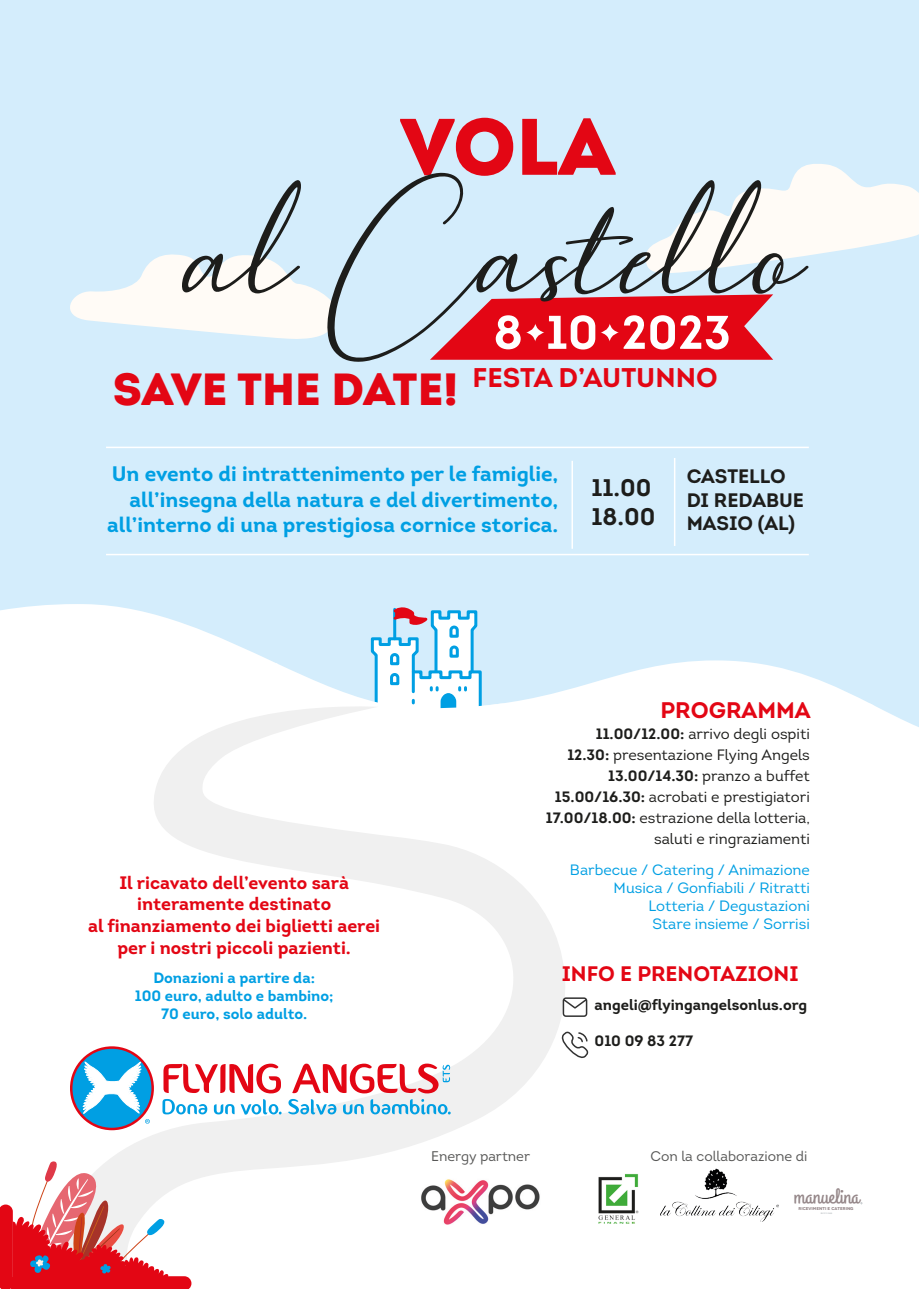
<style>
.page{position:relative;width:919px;height:1289px;background:#fff}
.page>*{position:absolute;margin:0;border:0;box-sizing:border-box;transform-origin:0 0}
.t1{font:119.85px "Hearth Stone";color:#1d1d1b}
.t2{font:900 79.8px "Intro";color:#e30614}
.t3{font:900 45px "Intro";letter-spacing:-.005em;color:#e30614}
.t4{font:700 27px "Intro";color:#e30614}
.t5{font:700 24px/28.8px "Intro";color:#1d1d1b}
.t6{font:700 22.5px "Intro";color:#e30614}
.t7{font:21.6px "Grand Hotel";color:#958789}
.t8{font:700 21px/25.5px "Intro";color:#009fe3;text-align:right}
.t9{font:700 21px "Intro";color:#e30614}
.t10{font:700 19.5px/23.4px "Intro";color:#1d1d1b}
.t11{font:700 18px/21.6px "Intro";color:#e30614;text-align:center}
.t12{font:15px/21px "Intro";color:#1d1d1b;text-align:right}
.t13{font:15px/18px "Intro";color:#009fe3;text-align:right}
.t14{font:700 15px/18px "Intro";color:#009fe3;text-align:center}
.t15{font:700 15px "Intro";color:#1d1d1b}
.t16{font:13.95px "Intro";color:#575756}
.t17{font:700 4.2px "Novecentowide";color:#958789}
.s1{font-weight:700}
</style>
<div class="page">
<div style="left:0;top:0;width:918px;height:1282px;background:#d4edfc"></div>
<svg style="left:370px;top:607px;width:108px;height:53px"></svg>
<div style="left:0;top:705px;width:591px;height:577px;background:#fff"></div>
<div style="left:591px;top:705px;width:327px;height:577px;background:#fff"></div>
<img style="left:0;top:604px;width:275px;height:101px">
<img style="left:275px;top:660px;width:598px;height:45px">
<svg style="left:11px;top:696px;width:559px;height:590px;background:#fcfcfc"></svg>
<svg style="left:70px;top:254px;width:266px;height:85px"></svg>
<svg style="left:645px;top:164px;width:273px;height:109px"></svg>
<svg style="left:430px;top:294px;width:343px;height:66px"></svg>
<hr style="left:106px;top:446px;width:702px;height:2px;background:#fff">
<hr style="left:106px;top:554px;width:702px;height:1px;background:#fff">
<hr style="left:571px;top:461px;width:2px;height:88px;background:#fff">
<hr style="left:674px;top:458px;width:1px;height:88px;background:#fff">
<svg style="left:70px;top:1046px;width:84px;height:84px;background:#7eb9db"></svg>
<svg style="left:162px;top:1063px;width:119px;height:51px;background:#e0b8c1"></svg>
<svg style="left:288px;top:1063px;width:162px;height:51px;background:#dbbbc5"></svg>
<svg style="left:0;top:1161px;width:191px;height:127px;background:#e9999e"></svg>
<svg style="left:561px;top:1030px;width:30px;height:28px"></svg>
<svg style="left:562px;top:996px;width:26px;height:21px"></svg>
<img style="left:421px;top:1174px;width:128px;height:60px">
<div style="left:787px;top:1181px;width:77px;height:57px;background:#fff"></div>
<img style="left:595px;top:1171px;width:44px;height:55px">
<img style="left:660px;top:1168px;width:118px;height:53px">
<h2 class="t2" style="left:400px;top:94px;width:216px">VOLA</h2>
<h1 class="t1" style="left:189px;top:191px;width:618px">al Castello</h1>
<h3 class="t3" style="left:113px;top:359px;width:346px">SAVE THE DATE!</h3>
<h3 class="t4" style="left:472px;top:360px;width:246px">FESTA D’AUTUNNO</h3>
<h3 class="t8" style="left:107px;top:461px;width:452px">Un evento di intrattenimento per le famiglie, all’insegna della natura e del divertimento, all’interno di una prestigiosa cornice storica.</h3>
<h3 class="t5" style="left:591px;top:473px;width:65px">11.00<br>18.00</h3>
<h3 class="t10" style="left:686px;top:464px;width:119px">CASTELLO<br>DI REDABUE<br>MASIO (AL)</h3>
<p class="t11" style="left:88px;top:871px;width:293px">Il ricavato dell’evento sarà interamente destinato<br>al finanziamento dei biglietti aerei per i nostri piccoli pazienti.</p>
<p class="t14" style="left:135px;top:968px;width:200px">Donazioni a partire da:<br>100 euro, adulto e bambino;<br>70 euro, solo adulto.</p>
<h3 class="t6" style="left:660px;top:695px;width:151px">PROGRAMMA</h3>
<p class="t12" style="left:546px;top:723px;width:265px"><span class="s1">11.00/12.00:</span> arrivo degli ospiti<br><span class="s1">12.30:</span> presentazione Flying Angels <span class="s1">13.00/14.30:</span> pranzo a buffet <span class="s1">15.00/16.30:</span> acrobati e prestigiatori <span class="s1">17.00/18.00:</span> estrazione della lotteria, saluti e ringraziamenti</p>
<p class="t13" style="left:570px;top:860px;width:241px">Barbecue / Catering / Animazione<br>Musica / Gonfiabili / Ritratti<br>Lotteria / Degustazioni<br>Stare insieme / Sorrisi</p>
<h3 class="t9" style="left:561px;top:960px;width:238px">INFO E PRENOTAZIONI</h3>
<p class="t15" style="left:594px;top:995px;width:214px">angeli@flyingangelsonlus.org</p>
<p class="t15" style="left:594px;top:1031px;width:100px">010 09 83 277</p>
<p class="t16" style="left:431px;top:1147px;width:100px">Energy partner</p>
<p class="t16" style="left:650px;top:1147px;width:159px">Con la collaborazione di</p>
<h3 class="t7" style="left:793px;top:1182px;width:67px">manuelina</h3>
<p class="t17" style="left:798px;top:1205px;width:57px">RICEVIMENTI E CATERING</p>
</div>
